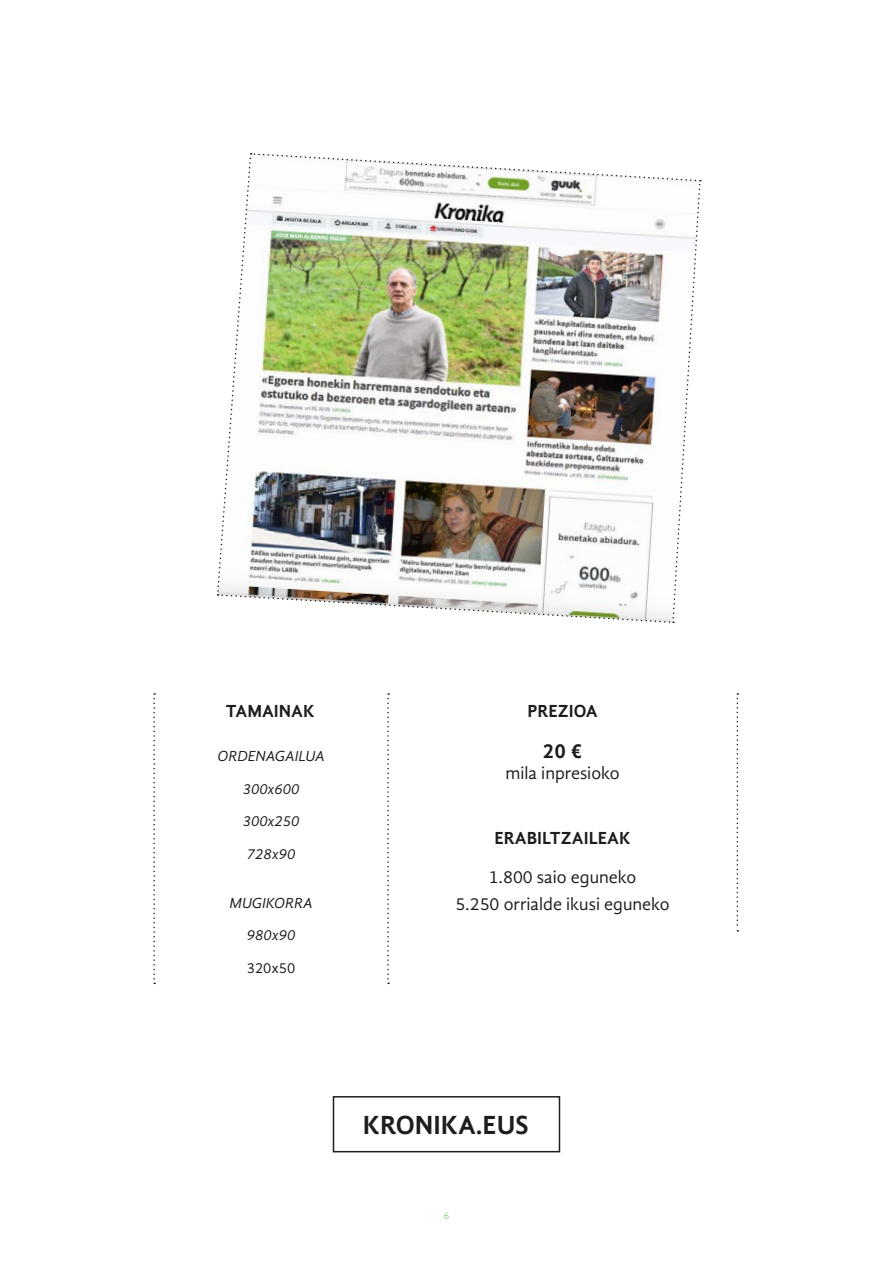
<style>
.page{position:relative;width:893px;height:1263px;background:#fff}
.page>*{position:absolute;margin:0;border:0;box-sizing:border-box;transform-origin:0 0}
.t1{font:700 27px "Gandhi Sans";color:#1d1d1b}
.t2{font:700 21px "Gandhi Sans";color:#1d1d1b}
.t3{font:18px/27px "Gandhi Sans";color:#1d1d1b;text-align:center}
.t4{font:700 18px "Gandhi Sans";color:#1d1d1b}
.t5{font:italic 15px/32.4px "Gandhi Sans";color:#1d1d1b;text-align:center}
.t6{font:15px "Gandhi Sans";color:#1d1d1b}
.t7{font:10.2px "Gandhi Sans";color:#97c994}
</style>
<div class="page">
<svg style="left:387px;top:693px;width:2px;height:291px"></svg>
<svg style="left:153px;top:693px;width:2px;height:291px"></svg>
<svg style="left:737px;top:693px;width:1px;height:238px"></svg>
<img style="left:217px;top:153px;width:484px;height:471px">
<div style="left:333px;top:1096px;width:227px;height:56px;border:2px solid #1d1d1b"></div>
<p class="t4" style="left:226px;top:700px;width:91px">TAMAINAK</p>
<p class="t4" style="left:527px;top:700px;width:72px">PREZIOA</p>
<p class="t5" style="left:218px;top:740px;width:109px">ORDENAGAILUA<br>300x600<br>300x250<br>728x90</p>
<p class="t5" style="left:230px;top:887px;width:85px">MUGIKORRA<br>980x90</p>
<p class="t6" style="left:247px;top:959px;width:50px">320x50</p>
<p class="t2" style="left:543px;top:739px;width:41px">20 €</p>
<p class="t3" style="left:505px;top:760px;width:116px">mila inpresioko</p>
<p class="t4" style="left:494px;top:827px;width:138px">ERABILTZAILEAK</p>
<p class="t3" style="left:455px;top:864px;width:216px">1.800 saio eguneko<br>5.250 orrialde ikusi eguneko</p>
<h1 class="t1" style="left:363px;top:1109px;width:167px">KRONIKA.EUS</h1>
<p class="t7" style="left:444px;top:1210px;width:7px">6</p>
</div>
